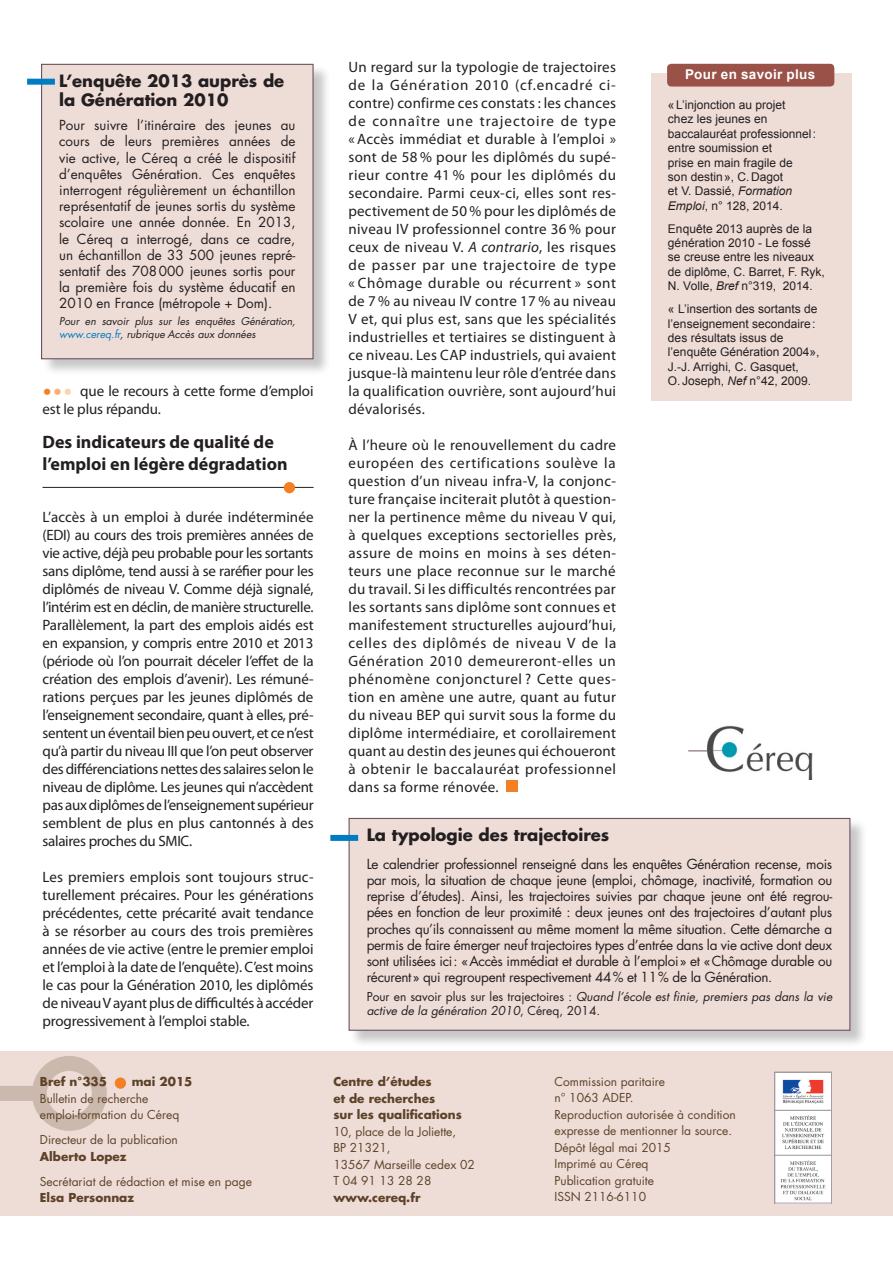
<style>
.page{position:relative;width:893px;height:1263px;background:#fff}
.page>*{position:absolute;margin:0;border:0;box-sizing:border-box;transform-origin:0 0}
.t1{font:700 18px/21.6px "Myriad Pro";color:#231f20}
.t2{font:700 16.5px/19.8px "Futura";color:#231f20}
.t3{font:300 16.5px "Futura";color:#f48026}
.t4{font:15px/18px "Myriad Pro";color:#231f20;text-align:justify}
.t5{font:13.5px/16.2px "Futura";letter-spacing:-.01em;color:#231f20;text-align:justify}
.t6{font:700 13.5px "Arial";letter-spacing:.02em;color:#fff}
.t7{font:12px/14.4px "Arial";color:#231f20}
.t8{font:12px/16.5px "Futura";color:#5d4228}
.t9{font:italic 12px/14.4px "Futura";color:#231f20}
.t10{font:700 12px/16.5px "Futura";color:#5d4228}
.t11{font:italic 10.5px/12.6px "Futura";color:#231f20}
.s1{color:#007cc2}
.s2{color:#faae74}
.s3{color:#fdd4b2}
.s4{font-style:italic}
.s5{font-style:normal}
</style>
<div class="page">
<div style="left:0;top:1050px;width:893px;height:165px;background:#eedcd7"></div>
<div style="left:0;top:1086px;width:39px;height:15px;background:#ccb9ad"></div>
<div style="left:32px;top:1056px;width:75px;height:75px;border:15px solid #9a846e;border-radius:50%"></div>
<div style="left:115px;top:1077px;width:11px;height:12px;background:#f48026;border-radius:50%"></div>
<img style="left:707px;top:725px;width:105px;height:55px">
<svg style="left:688px;top:751px;width:21px;height:1px"></svg>
<hr style="left:43px;top:487px;width:271px;height:1px;background:#231f20">
<div style="left:284px;top:482px;width:11px;height:11px;background:#f48026;border-radius:50%"></div>
<div style="left:506px;top:781px;width:11px;height:11px;background:#f48026"></div>
<img style="left:776px;top:1073px;width:54px;height:128px">
<div style="left:774px;top:1071px;width:58px;height:132px;border:1px solid #ab9ca4"></div>
<div style="left:42px;top:65px;width:289px;height:312px;background:#231f20;opacity:.25"></div>
<div style="left:42px;top:64px;width:271px;height:295px;background:#eedcd7"></div>
<div style="left:41px;top:64px;width:273px;height:295px;border:1px solid #6c5560"></div>
<div style="left:349px;top:819px;width:519px;height:229px;background:#231f20;opacity:.25"></div>
<div style="left:349px;top:818px;width:501px;height:212px;background:#eedcd7"></div>
<div style="left:349px;top:818px;width:501px;height:213px;border:1px solid #6c5560"></div>
<div style="left:651px;top:73px;width:200px;height:327px;background:#eedcd7"></div>
<div style="left:667px;top:64px;width:167px;height:23px;background:#9a5148;border-radius:4px"></div>
<div style="left:27px;top:79px;width:28px;height:6px;background:#007cc2"></div>
<div style="left:330px;top:835px;width:28px;height:6px;background:#007cc2"></div>
<p class="t2" style="left:59px;top:70px;width:227px">L’enquête 2013 auprès de la Génération 2010</p>
<p class="t5" style="left:59px;top:117px;width:238px">Pour suivre l’itinéraire des jeunes au cours de leurs premières années de vie active, le Céreq a créé le dispositif d’enquêtes Génération. Ces enquêtes interrogent régulièrement un échantillon représentatif de jeunes sortis du système scolaire une année donnée. En 2013, le Céreq a interrogé, dans ce cadre, un échantillon de 33 500 jeunes repré&shy;sentatif des 708000 jeunes sortis pour la première fois du système éducatif en 2010 en France (métropole + Dom).</p>
<p class="t11" style="left:59px;top:315px;width:238px">Pour en savoir plus sur les enquêtes Génération, <span class="s1">www.cereq.fr</span>, rubrique Accès aux données</p>
<p class="t4" style="left:43px;top:382px;width:273px;text-indent:38px">que le recours à cette forme d’emploi est le plus répandu.</p>
<p class="t1" style="left:43px;top:431px;width:247px">Des indicateurs de qualité de l’emploi en légère dégradation</p>
<p class="t4" style="left:43px;top:508px;width:273px">L’accès à un emploi à durée indéterminée (EDI) au cours des trois premières années de vie active, déjà peu probable pour les sortants sans diplôme, tend aussi à se raréfier pour les diplômés de niveau V. Comme déjà signalé, l’intérim est en déclin, de manière structurelle.<br>Parallèlement, la part des emplois aidés est en expansion, y compris entre 2010 et 2013 (période où l’on pourrait déceler l’effet de la création des emplois d’avenir). Les rémuné&shy;rations perçues par les jeunes diplômés de l’enseignement secondaire, quant à elles, pré&shy;sentent un éventail bien peu ouvert, et ce n’est qu’à partir du niveau III que l’on peut observer des différenciations nettes des salaires selon le niveau de diplôme. Les jeunes qui n’accèdent pas aux diplômes de l’enseignement supérieur semblent de plus en plus cantonnés à des salaires proches du SMIC.</p>
<p class="t4" style="left:43px;top:868px;width:273px">Les premiers emplois sont toujours struc&shy;turellement précaires. Pour les générations précédentes, cette précarité avait tendance à se résorber au cours des trois premières années de vie active (entre le premier emploi et l’emploi à la date de l’enquête). C’est moins le cas pour la Génération 2010, les diplômés de niveau V ayant plus de difficultés à accéder progressivement à l’emploi stable.</p>
<p class="t3" style="left:42px;top:381px;width:32px">•<span class="s2">•</span><span class="s3">•</span></p>
<p class="t10" style="left:40px;top:1073px;width:69px">Bref n°335</p>
<p class="t10" style="left:132px;top:1073px;width:62px">mai 2015</p>
<p class="t8" style="left:40px;top:1090px;width:141px">Bulletin de recherche emploi-formation du Céreq</p>
<p class="t8" style="left:40px;top:1131px;width:140px">Directeur de la publication</p>
<p class="t10" style="left:40px;top:1147px;width:88px">Alberto Lopez</p>
<p class="t8" style="left:40px;top:1173px;width:213px">Secrétariat de rédaction et mise en page</p>
<p class="t10" style="left:40px;top:1189px;width:96px">Elsa Personnaz</p>
<p class="t4" style="left:349px;top:58px;width:269px">Un regard sur la typologie de trajectoires de la Génération 2010 (cf.encadré ci&shy;contre) confirme ces constats : les chances de connaître une trajectoire de type « Accès immédiat et durable à l’emploi » sont de 58 % pour les diplômés du supé&shy;rieur contre 41 % pour les diplômés du secondaire. Parmi ceux-ci, elles sont res&shy;pectivement de 50% pour les diplômés de niveau IV professionnel contre 36 % pour ceux de niveau V. <span class="s4">A contrario</span>, les risques de passer par une trajectoire de type « Chômage durable ou récurrent » sont de 7 % au niveau IV contre 17 % au niveau V et, qui plus est, sans que les spécialités industrielles et tertiaires se distinguent à ce niveau. Les CAP industriels, qui avaient jusque-là maintenu leur rôle d’entrée dans la qualification ouvrière, sont aujourd’hui dévalorisés.</p>
<p class="t4" style="left:349px;top:436px;width:269px">À l’heure où le renouvellement du cadre européen des certifications soulève la question d’un niveau infra-V, la conjonc&shy;ture française inciterait plutôt à question&shy;ner la pertinence même du niveau V qui, à quelques exceptions sectorielles près, assure de moins en moins à ses déten&shy;teurs une place reconnue sur le marché du travail. Si les difficultés rencontrées par les sortants sans diplôme sont connues et manifestement structurelles aujourd’hui, celles des diplômés de niveau V de la Génération 2010 demeureront-elles un phénomène conjoncturel ? Cette ques&shy;tion en amène une autre, quant au futur du niveau BEP qui survit sous la forme du diplôme intermédiaire, et corollairement quant au destin des jeunes qui échoueront à obtenir le baccalauréat professionnel dans sa forme rénovée.</p>
<p class="t6" style="left:685px;top:66px;width:132px">Pour en savoir plus</p>
<p class="t7" style="left:668px;top:98px;width:150px">«L’injonction au projet<br>chez les jeunes en baccalauréat professionnel: entre soumission et<br>prise en main fragile de<br>son destin», C.Dagot<br>et V. Dassié, <span class="s4">Formation<br>Emploi</span>, n° 128, 2014.</p>
<p class="t7" style="left:668px;top:221px;width:158px">Enquête 2013 auprès de la génération 2010 - Le fossé se creuse entre les niveaux de diplôme, C. Barret, F. Ryk,<br>N. Volle, <span class="s4">Bref</span> n°319, 2014.</p>
<p class="t7" style="left:668px;top:302px;width:153px">« L’insertion des sortants de l’enseignement secondaire: des résultats issus de l’enquête Génération 2004»,<br>J.-J. Arrighi, C. Gasquet,<br>O.Joseph, <span class="s4">Nef</span> n°42, 2009.</p>
<p class="t2" style="left:367px;top:824px;width:244px">La typologie des trajectoires</p>
<p class="t5" style="left:367px;top:855px;width:467px">Le calendrier professionnel renseigné dans les enquêtes Génération recense, mois par mois, la situation de chaque jeune (emploi, chômage, inactivité, formation ou reprise d’études). Ainsi, les trajectoires suivies par chaque jeune ont été regrou&shy;pées en fonction de leur proximité : deux jeunes ont des trajectoires d’autant plus proches qu’ils connaissent au même moment la même situation. Cette démarche a permis de faire émerger neuf trajectoires types d’entrée dans la vie active dont deux sont utilisées ici: «Accès immédiat et durable à l’emploi» et «Chômage durable ou récurent» qui regroupent respectivement 44% et 11% de la Génération.</p>
<p class="t9" style="left:367px;top:989px;width:467px"><span class="s5">Pour en savoir plus sur les trajectoires :</span> Quand l’école est finie, premiers pas dans la vie active de la génération 2010<span class="s5">, Céreq, 2014.</span></p>
<p class="t10" style="left:333px;top:1073px;width:130px">Centre d’études<br>et de recherches<br>sur les qualifications</p>
<p class="t8" style="left:333px;top:1123px;width:143px">10, place de la Joliette,<br>BP 21321,<br>13567 Marseille cedex 02<br>T 04 91 13 28 28</p>
<p class="t10" style="left:333px;top:1188px;width:89px">www.cereq.fr</p>
<p class="t8" style="left:554px;top:1073px;width:183px">Commission paritaire<br>n° 1063 ADEP.<br>Reproduction autorisée à condition expresse de mentionner la source.<br>Dépôt légal mai 2015<br>Imprimé au Céreq<br>Publication gratuite<br>ISSN 2116-6110</p>
</div>
